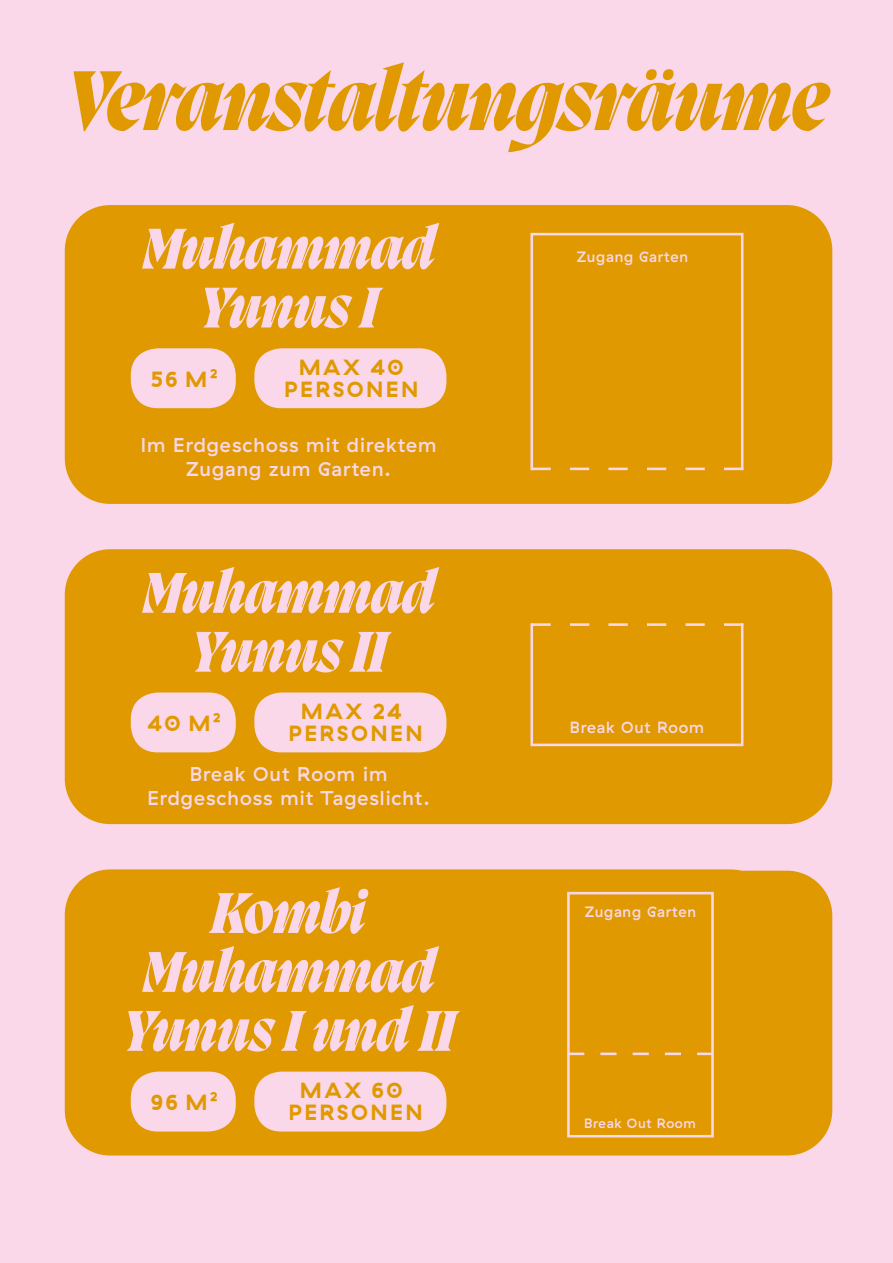
<style>
.page{position:relative;width:893px;height:1263px;background:#fad8e9}
.page>*{position:absolute;margin:0;border:0;box-sizing:border-box;transform-origin:0 0}
.t1{font:italic 800 87px "Migra";letter-spacing:-.01em;color:#e09900}
.t2{font:italic 800 58.95px/58.9px "Migra";color:#fad8e9;text-align:center}
.t3{font:700 22.05px/22px "GT Haptik";letter-spacing:.11em;color:#e09900;text-align:center}
.t4{font:500 19.95px/24px "GT Haptik";letter-spacing:.05em;color:#fad8e9;text-align:center}
.Tabelle_FT{font:500 16.2px "GT Haptik";letter-spacing:.05em;color:#fad8e9}
.Tabelle_FT-2{font:500 15px "GT Haptik";letter-spacing:.05em;color:#fad8e9}
.Tabelle_FT-3{font:500 13.5px "GT Haptik";letter-spacing:.05em;color:#fad8e9}
</style>
<div class="page">
<div style="left:64px;top:205px;width:769px;height:299px;background:#e09900"></div>
<div style="left:65px;top:869px;width:767px;height:286px;background:#e09900"></div>
<div style="left:65px;top:549px;width:767px;height:275px;background:#e09900"></div>
<div style="left:131px;top:1071px;width:105px;height:60px;background:#fad8e9;border-radius:27px"></div>
<div style="left:254px;top:1071px;width:192px;height:60px;background:#fad8e9;border-radius:27px"></div>
<div style="left:131px;top:348px;width:105px;height:60px;background:#fad8e9;border-radius:27px"></div>
<div style="left:254px;top:348px;width:192px;height:60px;background:#fad8e9;border-radius:27px"></div>
<div style="left:131px;top:692px;width:105px;height:60px;background:#fad8e9;border-radius:27px"></div>
<div style="left:254px;top:692px;width:192px;height:60px;background:#fad8e9;border-radius:27px"></div>
<div style="left:530px;top:233px;width:213px;height:238px;border:3px solid #fad8e9"></div>
<svg style="left:531px;top:468px;width:212px;height:2px"></svg>
<div style="left:530px;top:622px;width:213px;height:124px;border:3px solid #fad8e9"></div>
<svg style="left:531px;top:623px;width:212px;height:3px"></svg>
<div style="left:567px;top:892px;width:147px;height:245px;border:3px solid #fad8e9"></div>
<svg style="left:568px;top:1052px;width:145px;height:3px"></svg>
<p class="t1" style="left:65px;top:37px;width:765px">Veranstaltungsräume</p>
<p class="t2" style="left:142px;top:217px;width:294px">Muhammad<br>Yunus I</p>
<p class="t3" style="left:151px;top:368px;width:68px">56 M²</p>
<p class="t3" style="left:284px;top:356px;width:136px">MAX 40<br>PERSONEN</p>
<p class="t4" style="left:141px;top:433px;width:297px">Im Erdgeschoss mit direktem<br>Zugang zum Garten.</p>
<p class="t2" style="left:142px;top:561px;width:294px">Muhammad<br>Yunus II</p>
<p class="t3" style="left:147px;top:712px;width:75px">40 M²</p>
<p class="t3" style="left:288px;top:700px;width:136px">MAX 24<br>PERSONEN</p>
<p class="t4" style="left:147px;top:762px;width:284px">Break Out Room im<br>Erdgeschoss mit Tageslicht.</p>
<p class="t2" style="left:123px;top:881px;width:333px">Kombi<br>Muhammad<br>Yunus I und II</p>
<p class="t3" style="left:150px;top:1091px;width:69px">96 M²</p>
<p class="t3" style="left:288px;top:1080px;width:136px">MAX 60<br>PERSONEN</p>
<p class="Tabelle_FT-2" style="left:577px;top:248px;width:113px">Zugang Garten</p>
<p class="Tabelle_FT" style="left:570px;top:718px;width:136px">Break Out Room</p>
<p class="Tabelle_FT-2" style="left:585px;top:903px;width:113px">Zugang Garten</p>
<p class="Tabelle_FT-3" style="left:584px;top:1115px;width:113px">Break Out Room</p>
</div>
